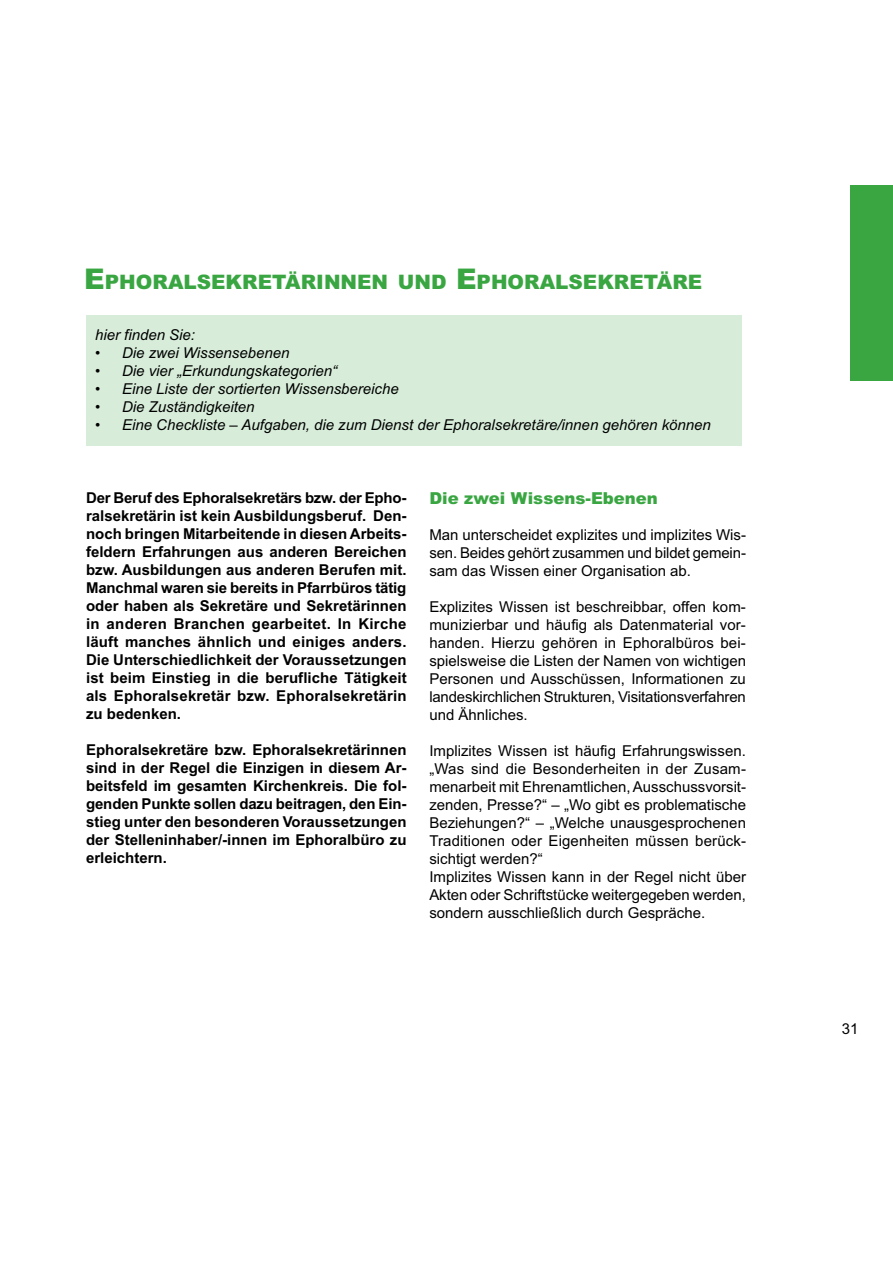
<style>
.page{position:relative;width:893px;height:1263px;background:#fff}
.page>*{position:absolute;margin:0;border:0;box-sizing:border-box;transform-origin:0 0}
.t1{font:900 19.95px "Arial";color:#39a642}
.t2{font:900 16.5px "Arial";color:#39a642}
.t3{font:15px/18px "Arial";color:#000;text-align:justify}
.t4{font:700 15px/18px "Arial";color:#000;text-align:justify}
.t5{font:italic 15px "Arial";color:#000}
.s1{font-size:28.5px}
</style>
<div class="page">
<div style="left:850px;top:185px;width:43px;height:196px;background:#39a642"></div>
<div style="left:86px;top:316px;width:656px;height:130px;background:#d7edd9"></div>
<p class="t1" style="left:84px;top:270px;width:619px"><span class="s1">E</span>PHORALSEKRETÄRINNEN UND <span class="s1">E</span>PHORALSEKRETÄRE</p>
<p class="t5" style="left:95px;top:330px;width:102px">hier finden Sie:</p>
<p class="t5" style="left:95px;top:348px;width:196px">• Die zwei Wissensebenen</p>
<p class="t5" style="left:95px;top:366px;width:243px">• Die vier „Erkundungskategorien“</p>
<p class="t5" style="left:95px;top:384px;width:305px">• Eine Liste der sortierten Wissensbereiche</p>
<p class="t5" style="left:95px;top:402px;width:161px">• Die Zuständigkeiten</p>
<p class="t5" style="left:95px;top:420px;width:617px">• Eine Checkliste – Aufgaben, die zum Dienst der Ephoralsekretäre/innen gehören können</p>
<p class="t4" style="left:86px;top:491px;width:322px">Der Beruf des Ephoralsekretärs bzw. der Epho&shy;ralsekretärin ist kein Ausbildungsberuf. Den&shy;noch bringen Mitarbeitende in diesen Arbeits&shy;feldern Erfahrungen aus anderen Bereichen bzw. Ausbildungen aus anderen Berufen mit.<br>Manchmal waren sie bereits in Pfarrbüros tätig oder haben als Sekretäre und Sekretärinnen in anderen Branchen gearbeitet. In Kirche läuft manches ähnlich und einiges anders.<br>Die Unterschiedlichkeit der Voraussetzungen ist beim Einstieg in die berufliche Tätigkeit als Ephoralsekretär bzw. Ephoralsekretärin zu bedenken.</p>
<p class="t4" style="left:86px;top:743px;width:322px">Ephoralsekretäre bzw. Ephoralsekretärinnen sind in der Regel die Einzigen in diesem Ar&shy;beitsfeld im gesamten Kirchenkreis. Die fol&shy;genden Punkte sollen dazu beitragen, den Ein&shy;stieg unter den besonderen Voraussetzungen der Stelleninhaber/-innen im Ephoralbüro zu erleichtern.</p>
<p class="t2" style="left:429px;top:492px;width:230px">Die zwei Wissens-Ebenen</p>
<p class="t3" style="left:429px;top:527px;width:318px">Man unterscheidet explizites und implizites Wis&shy;sen. Beides gehört zusammen und bildet gemein&shy;sam das Wissen einer Organisation ab.</p>
<p class="t3" style="left:429px;top:599px;width:318px">Explizites Wissen ist beschreibbar, offen kom&shy;munizierbar und häufig als Datenmaterial vor&shy;handen. Hierzu gehören in Ephoralbüros bei&shy;spielsweise die Listen der Namen von wichtigen Personen und Ausschüssen, Informationen zu landeskirchlichen Strukturen, Visitationsverfahren und Ähnliches.</p>
<p class="t3" style="left:429px;top:743px;width:318px;text-align:left">Implizites Wissen ist häufig Erfahrungswissen. „Was sind die Besonderheiten in der Zusam&shy;menarbeit mit Ehrenamtlichen, Ausschussvorsit&shy;zenden, Presse?“ – „Wo gibt es problematische Beziehungen?“ – „Welche unausgesprochenen Traditionen oder Eigenheiten müssen berück&shy;sichtigt werden?“<br>Implizites Wissen kann in der Regel nicht über Akten oder Schriftstücke weitergegeben werden, sondern ausschließlich durch Gespräche.</p>
<p class="t3" style="left:842px;top:1021px;width:18px">31</p>
</div>
